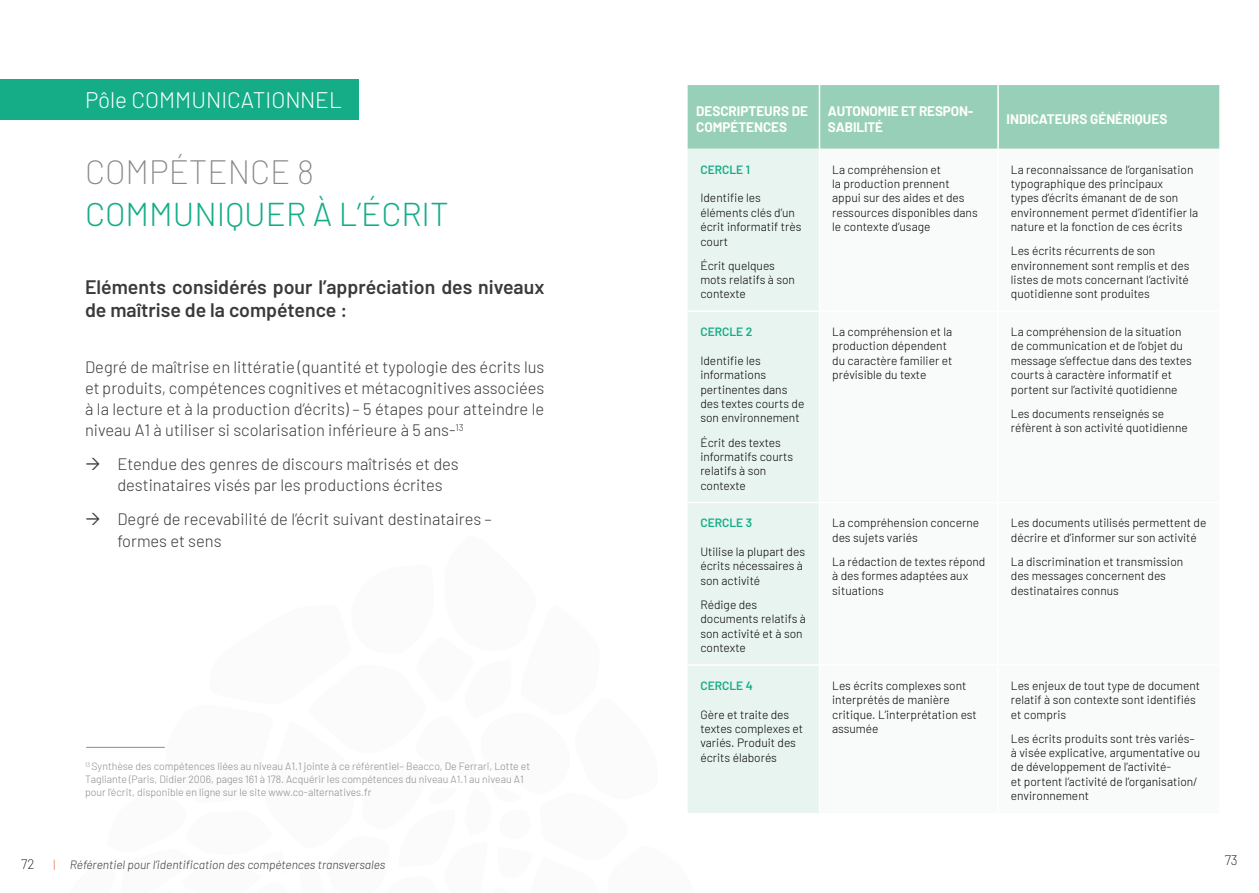
<style>
.page{position:relative;width:1259px;height:893px;background:#fff}
.page>*{position:absolute;margin:0;border:0;box-sizing:border-box;transform-origin:0 0}
.t1{font:300 33px "Barlow";color:#14ad88}
.t2{font:200 33px "Barlow";color:#878787}
.t3{font:300 22.5px "Barlow";color:#fff}
.t4{font:600 19.5px/23.4px "Barlow";color:#3a3a3c}
.t5{font:300 16.5px/21px "Barlow";color:#3a3a3c}
.t6{font:700 13.5px/16.2px "Barlow";color:#fff}
.t7{font:200 13.5px "Barlow";color:#000}
.t8{font:300 12px/14.4px "Barlow";color:#000}
.t9{font:italic 300 12px "Barlow";color:#3a3a3c}
.t10{font:600 12px "Barlow";color:#14ad88}
.t11{font:300 10.5px/12.6px "Barlow";color:#8e8a8c}
.s1{font-style:normal;color:#ec6527}
</style>
<div class="page">
<div style="left:0;top:79px;width:359px;height:40px;background:#14ad88"></div>
<hr style="left:86px;top:747px;width:79px;height:1px;background:#8e8a8c">
<div style="left:687px;top:85px;width:532px;height:64px;background:#98cfb8"></div>
<div style="left:688px;top:149px;width:130px;height:664px;background:#e8f4ef"></div>
<hr style="left:818px;top:85px;width:2px;height:64px;background:#fff">
<hr style="left:997px;top:85px;width:2px;height:64px;background:#fff">
<hr style="left:687px;top:310px;width:131px;height:2px;background:#fff">
<hr style="left:687px;top:502px;width:131px;height:1px;background:#fff">
<hr style="left:687px;top:664px;width:131px;height:2px;background:#fff">
<h2 class="t3" style="left:85px;top:83px;width:258px">Pôle COMMUNICATIONNEL</h2>
<h1 class="t2" style="left:85px;top:149px;width:231px">COMPÉTENCE 8</h1>
<h1 class="t1" style="left:85px;top:190px;width:365px">COMMUNIQUER À L’ÉCRIT</h1>
<h3 class="t4" style="left:85px;top:273px;width:461px">Eléments considérés pour l’appréciation des niveaux de maîtrise de la compétence :</h3>
<p class="t5" style="left:85px;top:355px;width:461px;text-align:justify">Degré de maîtrise en littératie (quantité et typologie des écrits lus et produits, compétences cognitives et métacognitives associées à la lecture et à la production d’écrits) – 5 étapes pour atteindre le niveau A1 à utiliser si scolarisation inférieure à 5 ans-<sup>13</sup></p>
<h3 class="t5" style="left:117px;top:452px;width:343px">Etendue des genres de discours maîtrisés et des destinataires visés par les productions écrites</h3>
<h3 class="t5" style="left:117px;top:506px;width:376px;line-height:22.5px">Degré de recevabilité de l’écrit suivant destinataires – formes et sens</h3>
<p class="t11" style="left:85px;top:760px;width:447px"><sup>13</sup> Synthèse des compétences liées au niveau A1.1 jointe à ce référentiel– Beacco, De Ferrari, Lotte et<br>Tagliante (Paris, Didier 2006, pages 161 à 178. Acquérir les compétences du niveau A1.1 au niveau A1 pour l’écrit, disponible en ligne sur le site www.co-alternatives.fr</p>
<p class="t6" style="left:696px;top:102px;width:113px">DESCRIPTEURS DE<br>COMPÉTENCES</p>
<p class="t6" style="left:828px;top:102px;width:147px">AUTONOMIE ET RESPON-<br>SABILITÉ</p>
<p class="t6" style="left:1006px;top:110px;width:162px">INDICATEURS GÉNÉRIQUES</p>
<p class="t10" style="left:700px;top:160px;width:51px">CERCLE 1</p>
<p class="t8" style="left:700px;top:190px;width:102px">Identifie les éléments clés d’un écrit informatif très court</p>
<p class="t8" style="left:700px;top:257px;width:96px">Écrit quelques mots relatifs à son contexte</p>
<p class="t8" style="left:832px;top:161px;width:147px">La compréhension et<br>la production prennent appui sur des aides et des ressources disponibles dans le contexte d’usage</p>
<p class="t8" style="left:1011px;top:161px;width:189px">La reconnaissance de l’organisation typographique des principaux<br>types d’écrits émanant de de son environnement permet d’identifier la nature et la fonction de ces écrits</p>
<p class="t8" style="left:1011px;top:243px;width:180px">Les écrits récurrents de son environnement sont remplis et des listes de mots concernant l’activité quotidienne sont produites</p>
<p class="t10" style="left:700px;top:323px;width:54px">CERCLE 2</p>
<p class="t8" style="left:700px;top:352px;width:106px">Identifie les informations pertinentes dans des textes courts de son environnement</p>
<p class="t8" style="left:700px;top:434px;width:94px">Écrit des textes informatifs courts relatifs à son contexte</p>
<p class="t10" style="left:700px;top:514px;width:53px">CERCLE 3</p>
<p class="t8" style="left:700px;top:544px;width:106px">Utilise la plupart des écrits nécessaires à son activité</p>
<p class="t8" style="left:700px;top:597px;width:107px">Rédige des documents relatifs à son activité et à son contexte</p>
<p class="t10" style="left:700px;top:677px;width:54px">CERCLE 4</p>
<p class="t8" style="left:700px;top:706px;width:104px">Gère et traite des textes complexes et variés. Produit des écrits élaborés</p>
<p class="t8" style="left:832px;top:324px;width:122px">La compréhension et la production dépendent du caractère familier et prévisible du texte</p>
<p class="t8" style="left:1011px;top:324px;width:182px">La compréhension de la situation de communication et de l’objet du message s’effectue dans des textes courts à caractère informatif et portent sur l’activité quotidienne</p>
<p class="t8" style="left:1011px;top:405px;width:178px">Les documents renseignés se réfèrent à son activité quotidienne</p>
<p class="t8" style="left:832px;top:515px;width:148px">La compréhension concerne des sujets variés</p>
<p class="t8" style="left:832px;top:553px;width:155px">La rédaction de textes répond à des formes adaptées aux situations</p>
<p class="t8" style="left:1011px;top:515px;width:197px">Les documents utilisés permettent de décrire et d’informer sur son activité</p>
<p class="t8" style="left:1011px;top:553px;width:174px">La discrimination et transmission des messages concernent des destinataires connus</p>
<p class="t8" style="left:832px;top:677px;width:146px">Les écrits complexes sont interprétés de manière critique. L’interprétation est assumée</p>
<p class="t8" style="left:1011px;top:677px;width:191px">Les enjeux de tout type de document relatif à son contexte sont identifiés et compris</p>
<p class="t8" style="left:1011px;top:730px;width:191px">Les écrits produits sont très variés– à visée explicative, argumentative ou de développement de l’activité-<br>et portent l’activité de l’organisation/ environnement</p>
<p class="t7" style="left:21px;top:854px;width:15px">72</p>
<p class="t7" style="left:1224px;top:850px;width:15px">73</p>
<p class="t9" style="left:54px;top:856px;width:333px"><span class="s1">|</span> Référentiel pour l’identification des compétences transversales</p>
</div>
